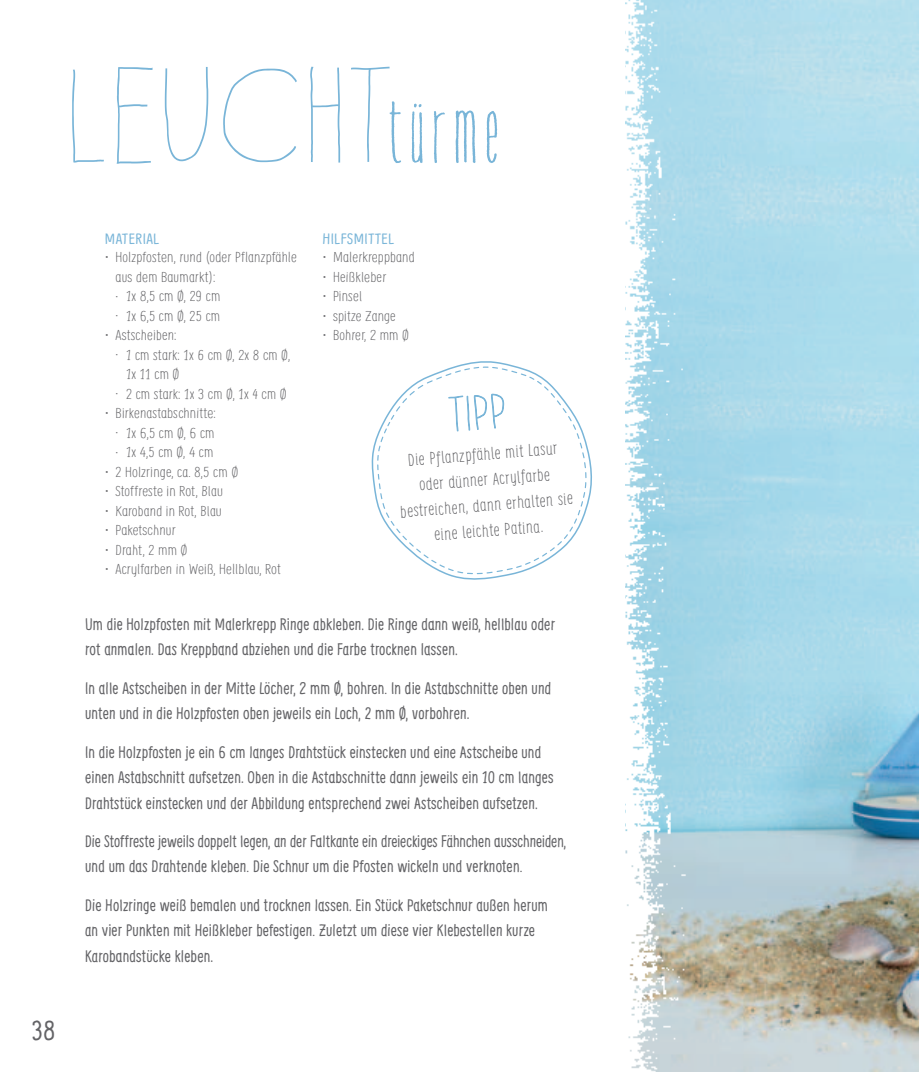
<style>
.page{position:relative;width:919px;height:1072px;background:#fff}
.page>*{position:absolute;margin:0;border:0;box-sizing:border-box;transform-origin:0 0}
._01_Headline{font:105px "Paris";letter-spacing:.03em;color:#79b5d8}
.t1{font:27px "Supernettcn";color:#636366}
._15_Tipp_Fließ{font:italic 300 16.95px/25.5px "Supernettcn";color:#636366;text-align:center}
._03_Fließtext{font:16.5px/25.5px "Supernettcn";letter-spacing:.01em;color:#636366}
._04_Material_Head{font:14.85px "Supernettcn";letter-spacing:.03em;color:#79b5d8;scale:1.11 1}
.t2{font:300 14.1px/19.5px "Supernettcn";letter-spacing:.01em;color:#636366;scale:1.17 1}
.s1{font-family:"Amorie Modella";font-weight:300}
.s2{font-size:9.45px}
</style>
<div class="page">
<img style="left:723px;top:0;width:195px;height:1071px">
<img style="left:625px;top:0;width:98px;height:1071px">
<svg style="left:371px;top:361px;width:221px;height:219px"></svg>
<svg style="left:586px;top:439px;width:1px;height:50px"></svg>
<svg style="left:376px;top:366px;width:210px;height:208px"></svg>
<p class="_01_Headline" style="left:68px;top:52px;width:433px">LEUCHT<span class="s1">türme</span></p>
<h2 class="t1" style="left:32px;top:1012px;width:25px">38</h2>
<p class="_04_Material_Head" style="left:105px;top:228px;width:50px">MATERIAL</p>
<p class="t2" style="left:116px;top:247px;width:156px;text-indent:-11px">• Holzpfosten, rund (oder Pflanzpfähle aus dem Baumarkt):</p>
<p class="t2" style="left:116px;top:286px;width:91px"><span class="s2">•</span> 1x 8,5 cm Ø, 29 cm</p>
<p class="t2" style="left:116px;top:305px;width:91px"><span class="s2">•</span> 1x 6,5 cm Ø, 25 cm</p>
<p class="t2" style="left:105px;top:325px;width:63px">• Astscheiben:</p>
<p class="t2" style="left:126px;top:344px;width:142px;text-indent:-11px"><span class="s2">•</span> 1 cm stark: 1x 6 cm Ø, 2x 8 cm Ø,<br>1x 11 cm Ø</p>
<p class="t2" style="left:116px;top:383px;width:148px"><span class="s2">•</span> 2 cm stark: 1x 3 cm Ø, 1x 4 cm Ø</p>
<p class="t2" style="left:105px;top:403px;width:96px">• Birkenastabschnitte:</p>
<p class="t2" style="left:116px;top:422px;width:86px"><span class="s2">•</span> 1x 6,5 cm Ø, 6 cm</p>
<p class="t2" style="left:116px;top:442px;width:85px"><span class="s2">•</span> 1x 4,5 cm Ø, 4 cm</p>
<p class="t2" style="left:105px;top:461px;width:115px">• 2 Holzringe, ca. 8,5 cm Ø</p>
<p class="t2" style="left:105px;top:481px;width:102px">• Stoffreste in Rot, Blau</p>
<p class="t2" style="left:105px;top:500px;width:101px">• Karoband in Rot, Blau</p>
<p class="t2" style="left:105px;top:520px;width:62px">• Paketschnur</p>
<p class="t2" style="left:105px;top:539px;width:72px">• Draht, 2 mm Ø</p>
<p class="t2" style="left:105px;top:559px;width:152px">• Acrylfarben in Weiß, Hellblau, Rot</p>
<p class="_04_Material_Head" style="left:322px;top:228px;width:66px">HILFSMITTEL</p>
<p class="t2" style="left:322px;top:247px;width:80px">• Malerkreppband</p>
<p class="t2" style="left:322px;top:266px;width:56px">• Heißkleber</p>
<p class="t2" style="left:322px;top:286px;width:35px">• Pinsel</p>
<p class="t2" style="left:322px;top:305px;width:64px">• spitze Zange</p>
<p class="t2" style="left:322px;top:325px;width:76px">• Bohrer, 2 mm Ø</p>
<p class="_15_Tipp_Fließ" style="left:395px;top:448px;width:174px;rotate:-5deg">Die Pflanzpfähle mit Lasur oder dünner Acrylfarbe bestreichen, dann erhalten sie eine leichte Patina.</p>
<p class="_03_Fließtext" style="left:85px;top:611px;width:471px">Um die Holzpfosten mit Malerkrepp Ringe abkleben. Die Ringe dann weiß, hellblau oder rot anmalen. Das Kreppband abziehen und die Farbe trocknen lassen.</p>
<p class="_03_Fließtext" style="left:85px;top:674px;width:467px">In alle Astscheiben in der Mitte Löcher, 2 mm Ø, bohren. In die Astabschnitte oben und unten und in die Holzpfosten oben jeweils ein Loch, 2 mm Ø, vorbohren.</p>
<p class="_03_Fließtext" style="left:85px;top:738px;width:470px">In die Holzpfosten je ein 6 cm langes Drahtstück einstecken und eine Astscheibe und einen Astabschnitt aufsetzen. Oben in die Astabschnitte dann jeweils ein 10 cm langes<br>Drahtstück einstecken und der Abbildung entsprechend zwei Astscheiben aufsetzen.</p>
<p class="_03_Fließtext" style="left:85px;top:827px;width:482px">Die Stoffreste jeweils doppelt legen, an der Faltkante ein dreieckiges Fähnchen ausschneiden, und um das Drahtende kleben. Die Schnur um die Pfosten wickeln und verknoten.</p>
<p class="_03_Fließtext" style="left:85px;top:891px;width:464px">Die Holzringe weiß bemalen und trocknen lassen. Ein Stück Paketschnur außen herum an vier Punkten mit Heißkleber befestigen. Zuletzt um diese vier Klebestellen kurze<br>Karobandstücke kleben.</p>
</div>
